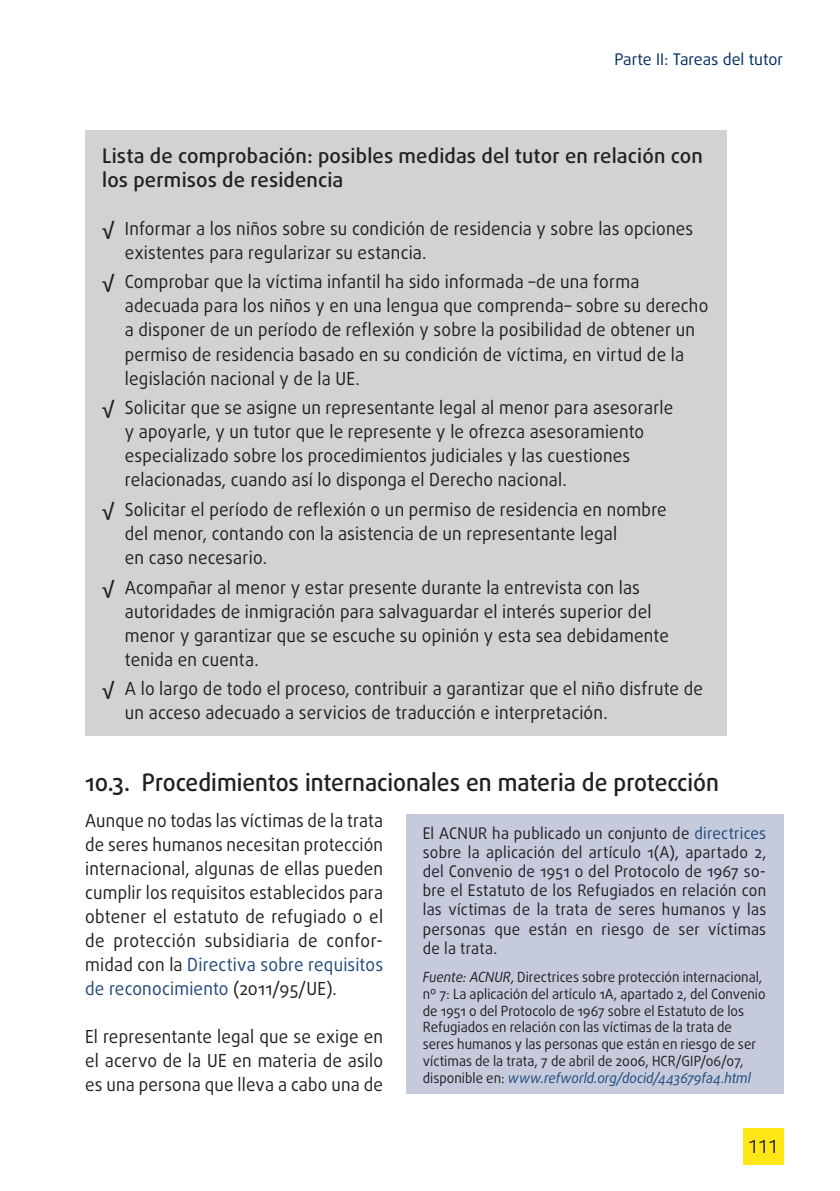
<style>
.page{position:relative;width:840px;height:1191px;background:#fff}
.page>*{position:absolute;margin:0;border:0;box-sizing:border-box;transform-origin:0 0}
.title_1_1_1{font:500 24px "Daxline Pro";letter-spacing:-.005em;color:#231f20;scale:.95 1}
.KEY_DEV_title{font:500 20px/24px "Daxline Pro";letter-spacing:.01em;color:#231f20}
.body{font:18px/24px "Daxline Pro";letter-spacing:.01em;color:#231f20;scale:.95 1}
.body-2{font:18px/24px "Daxline Pro";letter-spacing:.01em;color:#231f20;text-align:justify;scale:.94 1}
.body-3{font:18px "Daxline Pro";letter-spacing:.01em;color:#231f20}
.FRA_ACTIVITY_body{font:16px/19.2px "Daxline Pro";letter-spacing:.02em;color:#231f20;text-align:justify;scale:.95 1}
.t1{font:16px "Daxline Pro";color:#002c62}
.FRA_ACTIVITY_more_in{font:14px/16.8px "Daxline Pro";letter-spacing:.005em;color:#231f20;scale:.95 1}
.s1{font-weight:500}
.s2{color:#1c4779}
.s3{font-style:italic}
.s4{font-style:italic;color:#1c4779}
</style>
<div class="page">
<div style="left:742px;top:1128px;width:40px;height:36px;background:#ffe616"></div>
<div style="left:85px;top:130px;width:641px;height:606px;background:#d1d2d4"></div>
<div style="left:405px;top:814px;width:377px;height:280px;background:#c5cadd"></div>
<p class="t1" style="left:614px;top:49px;width:170px">Parte II: Tareas del tutor</p>
<p class="KEY_DEV_title" style="left:102px;top:144px;width:602px">Lista de comprobación: posibles medidas del tutor en relación con los permisos de residencia</p>
<p class="body" style="left:125px;top:216px;width:599px;text-indent:-23px"><span class="s1">√</span> Informar a los niños sobre su condición de residencia y sobre las opciones existentes para regularizar su estancia.</p>
<p class="body" style="left:125px;top:270px;width:615px;text-indent:-23px"><span class="s1">√</span> Comprobar que la víctima infantil ha sido informada –de una forma adecuada para los niños y en una lengua que comprenda– sobre su derecho a disponer de un período de reflexión y sobre la posibilidad de obtener un permiso de residencia basado en su condición de víctima, en virtud de la legislación nacional y de la UE.</p>
<p class="body" style="left:125px;top:396px;width:578px;text-indent:-23px"><span class="s1">√</span> Solicitar que se asigne un representante legal al menor para asesorarle y apoyarle, y un tutor que le represente y le ofrezca asesoramiento especializado sobre los procedimientos judiciales y las cuestiones relacionadas, cuando así lo disponga el Derecho nacional.</p>
<p class="body" style="left:125px;top:497px;width:571px;text-indent:-23px"><span class="s1">√</span> Solicitar el período de reflexión o un permiso de residencia en nombre del menor, contando con la asistencia de un representante legal<br>en caso necesario.</p>
<p class="body" style="left:125px;top:575px;width:574px;text-indent:-23px"><span class="s1">√</span> Acompañar al menor y estar presente durante la entrevista con las autoridades de inmigración para salvaguardar el interés superior del menor y garantizar que se escuche su opinión y esta sea debidamente tenida en cuenta.</p>
<p class="body" style="left:125px;top:677px;width:609px;text-indent:-23px"><span class="s1">√</span> A lo largo de todo el proceso, contribuir a garantizar que el niño disfrute de un acceso adecuado a servicios de traducción e interpretación.</p>
<p class="title_1_1_1" style="left:85px;top:766px;width:668px">10.3. Procedimientos internacionales en materia de protección</p>
<p class="body-2" style="left:85px;top:808px;width:318px">Aunque no todas las víctimas de la trata de seres humanos necesitan protección internacional, algunas de ellas pueden cumplir los requisitos establecidos para obtener el estatuto de refugiado o el de protección subsidiaria de confor&shy;midad con la <span class="s2">Directiva sobre requisitos de reconocimiento</span> (2011/95/UE).</p>
<p class="body" style="left:85px;top:1024px;width:315px;text-align:justify">El representante legal que se exige en el acervo de la UE en materia de asilo es una persona que lleva a cabo una de</p>
<p class="FRA_ACTIVITY_body" style="left:422px;top:823px;width:363px">El ACNUR ha publicado un conjunto de <span class="s2">directrices </span>sobre la aplicación del artículo 1(A), apartado 2, del Convenio de 1951 o del Protocolo de 1967 so&shy;bre el Estatuto de los Refugiados en relación con las víctimas de la trata de seres humanos y las personas que están en riesgo de ser víctimas de la trata.</p>
<p class="FRA_ACTIVITY_more_in" style="left:422px;top:968px;width:362px"><span class="s3">Fuente: ACNUR</span>, Directrices sobre protección internacional, nº 7: La aplicación del artículo 1A, apartado 2, del Convenio de 1951 o del Protocolo de 1967 sobre el Estatuto de los Refugiados en relación con las víctimas de la trata de seres humanos y las personas que están en riesgo de ser víctimas de la trata, 7 de abril de 2006, HCR/GIP/06/07, disponible en: <span class="s4">www.refworld.org/docid/443679fa4.html</span></p>
<p class="body-3" style="left:747px;top:1135px;width:32px">111</p>
</div>
